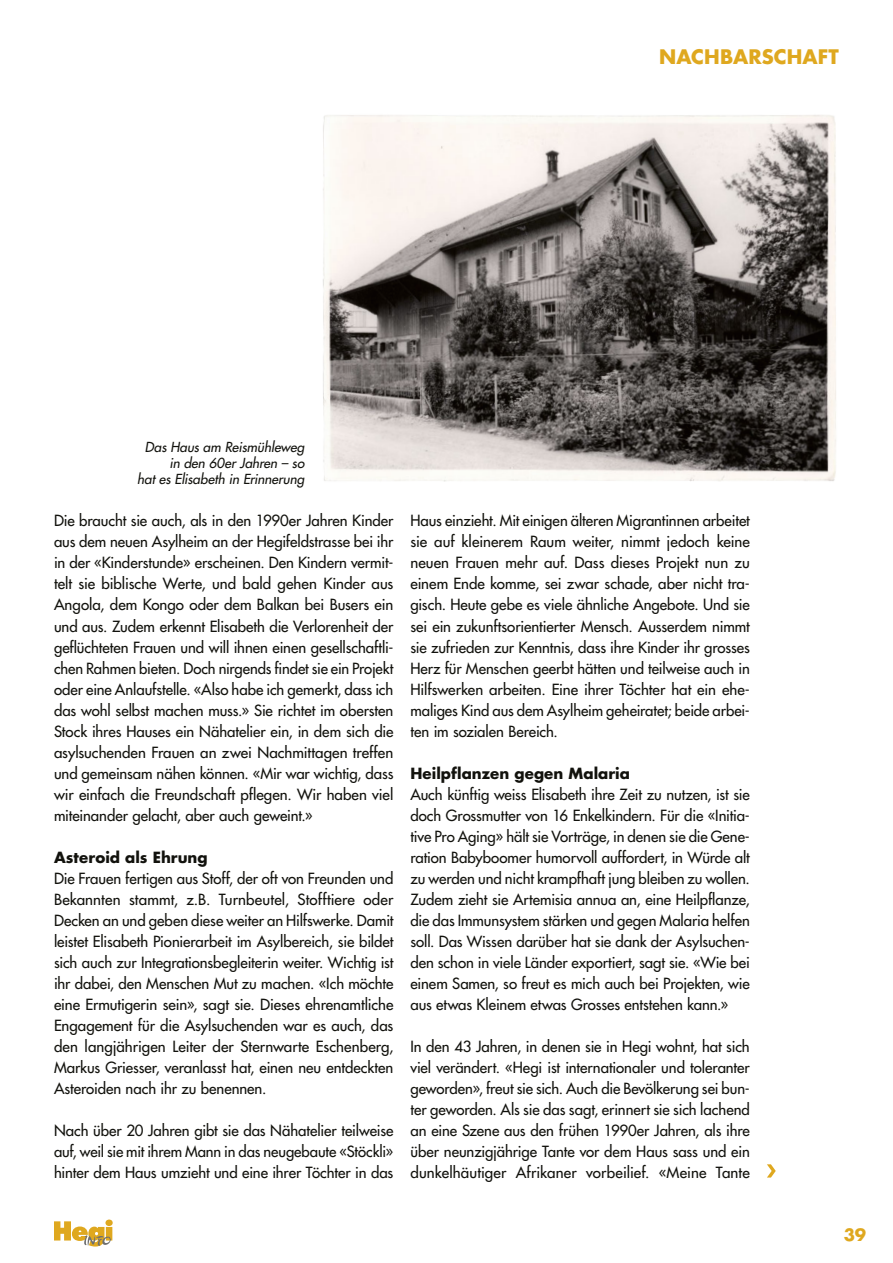
<style>
.page{position:relative;width:893px;height:1263px;background:#fff}
.page>*{position:absolute;margin:0;border:0;box-sizing:border-box;transform-origin:0 0}
.t1{font:700 19.5px "Futura Std";letter-spacing:.005em;color:#dfa81f}
.t2{font:700 16.5px "Futura Std";color:#dfa81f}
.t3{font:500 15px/21px "Futura Std";color:#12120d;text-align:justify}
.t4{font:700 15px "Futura Std";color:#12120d}
.t5{font:italic 500 13.5px/16.2px "Futura Std";color:#12120d;text-align:right}
</style>
<div class="page">
<svg style="left:54px;top:1219px;width:59px;height:27px"></svg>
<svg style="left:767px;top:1164px;width:9px;height:13px"></svg>
<img style="left:323px;top:115px;width:513px;height:367px">
<h1 class="t1" style="left:659px;top:44px;width:181px">NACHBARSCHAFT</h1>
<p class="t5" style="left:137px;top:439px;width:169px">Das Haus am Reismühleweg in den 60er Jahren – so<br>hat es Elisabeth in Erinnerung</p>
<p class="t3" style="left:54px;top:510px;width:341px">Die braucht sie auch, als in den 1990er Jahren Kinder aus dem neuen Asylheim an der Hegifeldstrasse bei ihr in der «Kinderstunde» erscheinen. Den Kindern vermit&shy;telt sie biblische Werte, und bald gehen Kinder aus Angola, dem Kongo oder dem Balkan bei Busers ein und aus. Zudem erkennt Elisabeth die Verlorenheit der geflüchteten Frauen und will ihnen einen gesellschaftli&shy;chen Rahmen bieten. Doch nirgends findet sie ein Projekt oder eine Anlaufstelle. «Also habe ich gemerkt, dass ich das wohl selbst machen muss.» Sie richtet im obersten Stock ihres Hauses ein Nähatelier ein, in dem sich die asylsuchenden Frauen an zwei Nachmittagen treffen und gemeinsam nähen können. «Mir war wichtig, dass wir einfach die Freundschaft pflegen. Wir haben viel miteinander gelacht, aber auch geweint.»</p>
<p class="t4" style="left:54px;top:847px;width:155px">Asteroid als Ehrung</p>
<p class="t3" style="left:54px;top:867px;width:341px">Die Frauen fertigen aus Stoff, der oft von Freunden und Bekannten stammt, z.B. Turnbeutel, Stofftiere oder Decken an und geben diese weiter an Hilfswerke. Damit leistet Elisabeth Pionierarbeit im Asylbereich, sie bildet sich auch zur Integrationsbegleiterin weiter. Wichtig ist ihr dabei, den Menschen Mut zu machen. «Ich möchte eine Ermutigerin sein», sagt sie. Dieses ehrenamtliche Engagement für die Asylsuchenden war es auch, das den langjährigen Leiter der Sternwarte Eschenberg, Markus Griesser, veranlasst hat, einen neu entdeckten Asteroiden nach ihr zu benennen.</p>
<p class="t3" style="left:54px;top:1119px;width:341px">Nach über 20 Jahren gibt sie das Nähatelier teilweise auf, weil sie mit ihrem Mann in das neugebaute «Stöckli» hinter dem Haus umzieht und eine ihrer Töchter in das</p>
<p class="t3" style="left:410px;top:510px;width:341px">Haus einzieht. Mit einigen älteren Migrantinnen arbeitet sie auf kleinerem Raum weiter, nimmt jedoch keine neuen Frauen mehr auf. Dass dieses Projekt nun zu einem Ende komme, sei zwar schade, aber nicht tra&shy;gisch. Heute gebe es viele ähnliche Angebote. Und sie sei ein zukunftsorientierter Mensch. Ausserdem nimmt sie zufrieden zur Kenntnis, dass ihre Kinder ihr grosses Herz für Menschen geerbt hätten und teilweise auch in Hilfswerken arbeiten. Eine ihrer Töchter hat ein ehe&shy;maliges Kind aus dem Asylheim geheiratet; beide arbei&shy;ten im sozialen Bereich.</p>
<p class="t4" style="left:410px;top:763px;width:221px">Heilpflanzen gegen Malaria</p>
<p class="t3" style="left:410px;top:783px;width:341px">Auch künftig weiss Elisabeth ihre Zeit zu nutzen, ist sie doch Grossmutter von 16 Enkelkindern. Für die «Initia&shy;tive Pro Aging» hält sie Vorträge, in denen sie die Gene&shy;ration Babyboomer humorvoll auffordert, in Würde alt zu werden und nicht krampfhaft jung bleiben zu wollen.<br>Zudem zieht sie Artemisia annua an, eine Heilpflanze, die das Immunsystem stärken und gegen Malaria helfen soll. Das Wissen darüber hat sie dank der Asylsuchen&shy;den schon in viele Länder exportiert, sagt sie. «Wie bei einem Samen, so freut es mich auch bei Projekten, wie aus etwas Kleinem etwas Grosses entstehen kann.»</p>
<p class="t3" style="left:410px;top:1035px;width:341px">In den 43 Jahren, in denen sie in Hegi wohnt, hat sich viel verändert. «Hegi ist internationaler und toleranter geworden», freut sie sich. Auch die Bevölkerung sei bun&shy;ter geworden. Als sie das sagt, erinnert sie sich lachend an eine Szene aus den frühen 1990er Jahren, als ihre über neunzigjährige Tante vor dem Haus sass und ein dunkelhäutiger Afrikaner vorbeilief. «Meine Tante</p>
<p class="t2" style="left:844px;top:1223px;width:24px">39</p>
</div>
